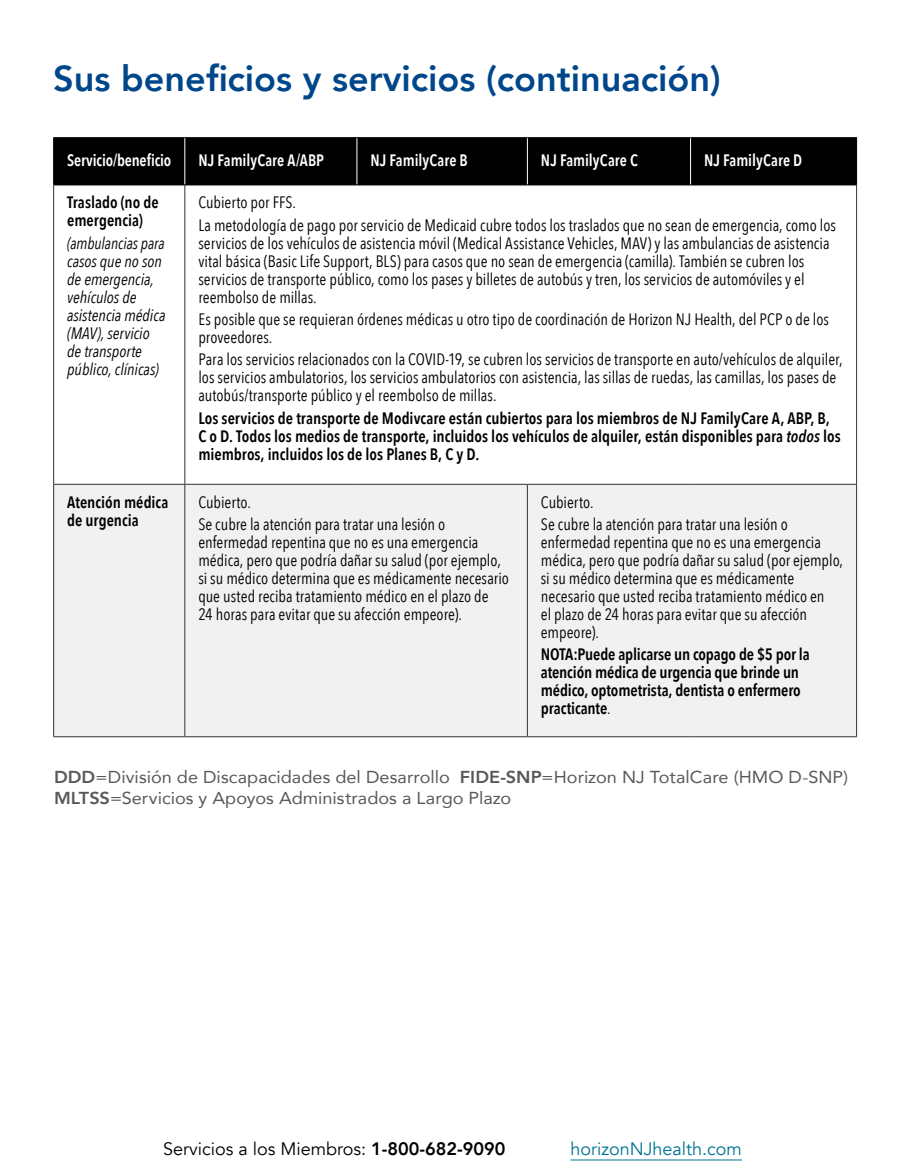
<style>
.page{position:relative;width:905px;height:1175px;background:#fff}
.page>*{position:absolute;margin:0;border:0;box-sizing:border-box;transform-origin:0 0}
.t1{font:800 36px "Avenir";color:#00468b}
.Body{font:18px "Avenir";color:#000}
.Body-2{font:18px "Avenir";color:#007494}
.t2{font:17.25px/21px "Avenir";color:#58595b;scale:1.05 1}
.Benefits_-_Condensed{font:16.5px/18px "Avenir Next Condensed";color:#000}
.Benefits_-_Condensed-2{font:600 16.5px/18px "Avenir Next Condensed";color:#000}
.Benefits_-_Condensed-3{font:italic 16.5px/18px "Avenir Next Condensed";color:#000;scale:.94 1}
.Benefits_Chart_Headers{font:600 16.5px "Avenir Next Condensed";letter-spacing:-.005em;color:#fff;scale:.96 1}
.s1{font-style:italic}
.s2{font-weight:400}
.s3{font-weight:800}
</style>
<div class="page">
<div style="left:54px;top:138px;width:802px;height:46px;background:#000"></div>
<div style="left:54px;top:485px;width:802px;height:251px;background:#f1f1f2"></div>
<hr style="left:53px;top:185px;width:1px;height:299px;background:#333">
<hr style="left:184px;top:185px;width:1px;height:299px;background:#333">
<hr style="left:856px;top:185px;width:1px;height:299px;background:#333">
<hr style="left:53px;top:484px;width:132px;height:1px;background:#333">
<hr style="left:53px;top:484px;width:1px;height:252px;background:#333">
<hr style="left:185px;top:484px;width:172px;height:1px;background:#333">
<hr style="left:184px;top:484px;width:1px;height:252px;background:#333">
<hr style="left:357px;top:484px;width:170px;height:1px;background:#333">
<hr style="left:527px;top:484px;width:163px;height:1px;background:#333">
<hr style="left:527px;top:484px;width:1px;height:252px;background:#333">
<hr style="left:690px;top:484px;width:166px;height:1px;background:#333">
<hr style="left:856px;top:484px;width:1px;height:252px;background:#333">
<hr style="left:53px;top:736px;width:132px;height:1px;background:#333">
<hr style="left:185px;top:736px;width:172px;height:1px;background:#333">
<hr style="left:357px;top:736px;width:170px;height:1px;background:#333">
<hr style="left:527px;top:736px;width:163px;height:1px;background:#333">
<hr style="left:690px;top:736px;width:166px;height:1px;background:#333">
<hr style="left:184px;top:138px;width:1px;height:46px;background:#fff">
<hr style="left:356px;top:138px;width:1px;height:46px;background:#fff">
<hr style="left:527px;top:138px;width:1px;height:46px;background:#fff">
<hr style="left:690px;top:138px;width:1px;height:46px;background:#fff">
<hr style="left:53px;top:137px;width:132px;height:1px;background:#000">
<hr style="left:53px;top:138px;width:1px;height:46px;background:#000">
<hr style="left:185px;top:137px;width:172px;height:1px;background:#000">
<hr style="left:357px;top:137px;width:170px;height:1px;background:#000">
<hr style="left:527px;top:137px;width:163px;height:1px;background:#000">
<hr style="left:690px;top:137px;width:166px;height:1px;background:#000">
<hr style="left:856px;top:138px;width:1px;height:46px;background:#000">
<hr style="left:53px;top:184px;width:132px;height:1px;background:#000">
<hr style="left:185px;top:184px;width:172px;height:1px;background:#000">
<hr style="left:357px;top:184px;width:170px;height:1px;background:#000">
<hr style="left:527px;top:184px;width:163px;height:1px;background:#000">
<hr style="left:690px;top:184px;width:166px;height:1px;background:#000">
<hr style="left:570px;top:1159px;width:172px;height:1px;background:#007494">
<h2 class="t1" style="left:53px;top:50px;width:669px">Sus beneficios y servicios (continuación)</h2>
<p class="Benefits_Chart_Headers" style="left:67px;top:146px;width:110px">Servicio/beneficio</p>
<p class="Benefits_Chart_Headers" style="left:198px;top:146px;width:132px">NJ FamilyCare A/ABP</p>
<p class="Benefits_Chart_Headers" style="left:370px;top:146px;width:103px">NJ FamilyCare B</p>
<p class="Benefits_Chart_Headers" style="left:541px;top:146px;width:103px">NJ FamilyCare C</p>
<p class="Benefits_Chart_Headers" style="left:704px;top:146px;width:104px">NJ FamilyCare D</p>
<p class="Benefits_-_Condensed-2" style="left:67px;top:193px;width:93px">Traslado (no de emergencia)</p>
<p class="Benefits_-_Condensed-3" style="left:67px;top:234px;width:106px">(ambulancias para casos que no son de emergencia, vehículos de asistencia médica (MAV), servicio de transporte público, clínicas)</p>
<p class="Benefits_-_Condensed" style="left:198px;top:193px;width:99px">Cubierto por FFS.</p>
<p class="Benefits_-_Condensed" style="left:198px;top:215px;width:639px">La metodología de pago por servicio de Medicaid cubre todos los traslados que no sean de emergencia, como los servicios de los vehículos de asistencia móvil (Medical Assistance Vehicles, MAV) y las ambulancias de asistencia vital básica (Basic Life Support, BLS) para casos que no sean de emergencia (camilla). También se cubren los servicios de transporte público, como los pases y billetes de autobús y tren, los servicios de automóviles y el reembolso de millas.</p>
<p class="Benefits_-_Condensed" style="left:198px;top:309px;width:632px">Es posible que se requieran órdenes médicas u otro tipo de coordinación de Horizon NJ Health, del PCP o de los proveedores.</p>
<p class="Benefits_-_Condensed" style="left:198px;top:350px;width:645px">Para los servicios relacionados con la COVID-19, se cubren los servicios de transporte en auto/vehículos de alquiler, los servicios ambulatorios, los servicios ambulatorios con asistencia, las sillas de ruedas, las camillas, los pases de autobús/transporte público y el reembolso de millas.</p>
<p class="Benefits_-_Condensed-2" style="left:198px;top:408px;width:644px">Los servicios de transporte de Modivcare están cubiertos para los miembros de NJ FamilyCare A, ABP, B,<br>C o D. Todos los medios de transporte, incluidos los vehículos de alquiler, están disponibles para <span class="s1">todos</span> los miembros, incluidos los de los Planes B, C y D.</p>
<p class="Benefits_-_Condensed-2" style="left:67px;top:492px;width:103px">Atención médica de urgencia</p>
<p class="Benefits_-_Condensed" style="left:198px;top:492px;width:54px">Cubierto.</p>
<p class="Benefits_-_Condensed" style="left:198px;top:514px;width:312px">Se cubre la atención para tratar una lesión o enfermedad repentina que no es una emergencia médica, pero que podría dañar su salud (por ejemplo, si su médico determina que es médicamente necesario que usted reciba tratamiento médico en el plazo de<br>24 horas para evitar que su afección empeore).</p>
<p class="Benefits_-_Condensed" style="left:541px;top:492px;width:54px">Cubierto.</p>
<p class="Benefits_-_Condensed" style="left:541px;top:514px;width:304px">Se cubre la atención para tratar una lesión o enfermedad repentina que no es una emergencia médica, pero que podría dañar su salud (por ejemplo, si su médico determina que es médicamente necesario que usted reciba tratamiento médico en<br>el plazo de 24 horas para evitar que su afección empeore).</p>
<p class="Benefits_-_Condensed-2" style="left:541px;top:645px;width:270px">NOTA:Puede aplicarse un copago de $5 por la atención médica de urgencia que brinde un médico, optometrista, dentista o enfermero practicante<span class="s2">.</span></p>
<p class="t2" style="left:54px;top:765px;width:757px"><span class="s3">DDD</span>=División de Discapacidades del Desarrollo <span class="s3">FIDE-SNP</span>=Horizon NJ TotalCare (HMO D-SNP)<br><span class="s3">MLTSS</span>=Servicios y Apoyos Administrados a Largo Plazo</p>
<p class="Body" style="left:163px;top:1138px;width:344px">Servicios a los Miembros: <span class="s3">1-800-682-9090</span></p>
<p class="Body-2" style="left:570px;top:1138px;width:173px">horizonNJhealth.com</p>
</div>
